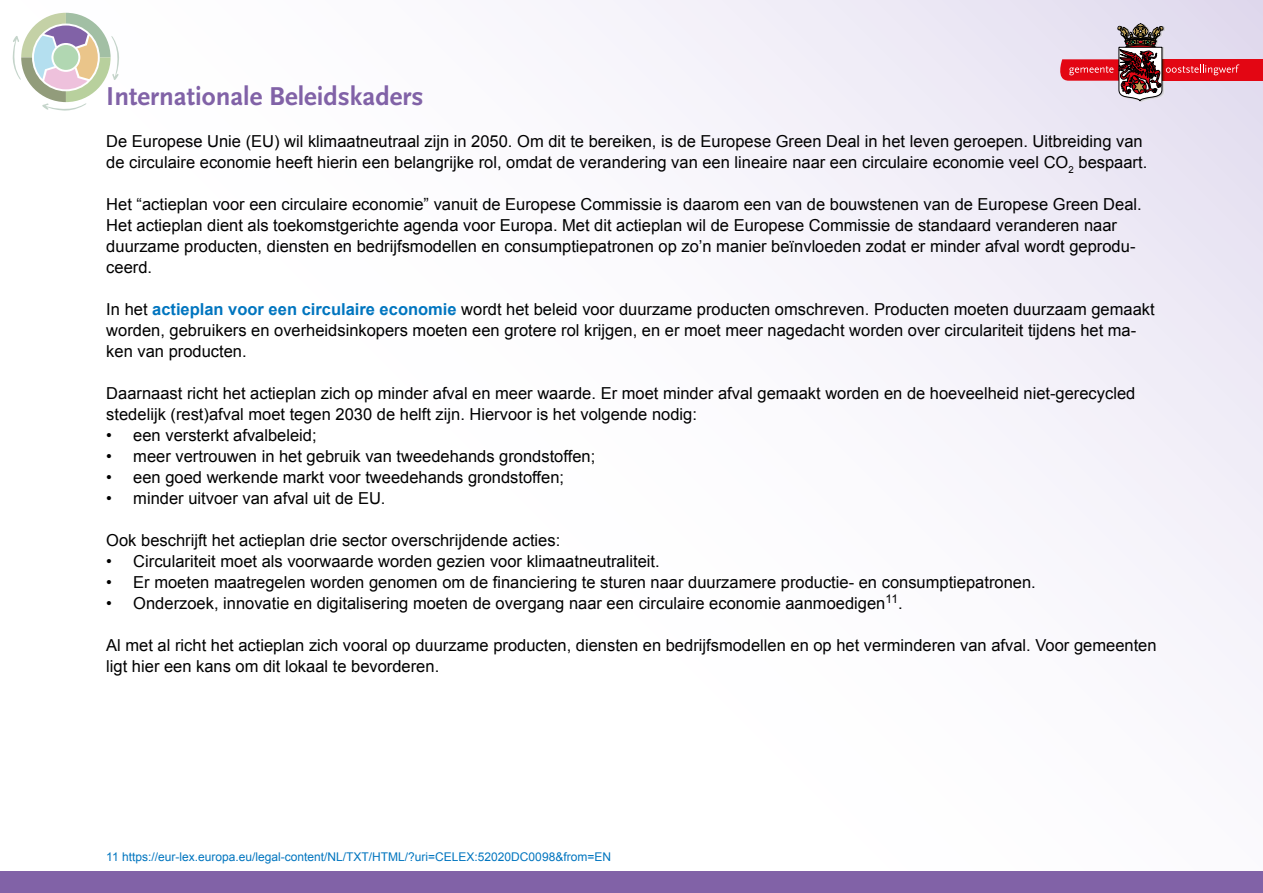
<style>
.page{position:relative;width:1263px;height:893px;background:#fff}
.page>*{position:absolute;margin:0;border:0;box-sizing:border-box;transform-origin:0 0}
.t1{font:700 27px "Scala Sans Pro";color:#8162a7}
.t2{font:16.5px/21px "Arial";color:#000}
.t3{font:12px "Arial";color:#0075bf}
.s1{font-weight:700;color:#0075bf}
</style>
<div class="page">
<div style="left:0;top:0;width:1263px;height:893px;background:linear-gradient(to right,#fff,#f3f0f9)"></div>
<div style="left:1162px;top:59px;width:101px;height:22px;background:#e30613"></div>
<svg style="left:1060px;top:24px;width:179px;height:78px;background:#cb97a3"></svg>
<svg style="left:12px;top:13px;width:108px;height:98px"></svg>
<div style="left:0;top:872px;width:1263px;height:21px;background:#8162a7"></div>
<h1 class="t1" style="left:106px;top:81px;width:319px">Internationale Beleidskaders</h1>
<p class="t2" style="left:106px;top:131px;width:1039px">De Europese Unie (EU) wil klimaatneutraal zijn in 2050. Om dit te bereiken, is de Europese Green Deal in het leven geroepen. Uitbreiding van de circulaire economie heeft hierin een belangrijke rol, omdat de verandering van een lineaire naar een circulaire economie veel CO<sub>2</sub> bespaart.</p>
<p class="t2" style="left:106px;top:194px;width:1034px">Het “actieplan voor een circulaire economie” vanuit de Europese Commissie is daarom een van de bouwstenen van de Europese Green Deal.<br>Het actieplan dient als toekomstgerichte agenda voor Europa. Met dit actieplan wil de Europese Commissie de standaard veranderen naar duurzame producten, diensten en bedrijfsmodellen en consumptiepatronen op zo’n manier beïnvloeden zodat er minder afval wordt geprodu&shy;ceerd.</p>
<p class="t2" style="left:106px;top:299px;width:1050px">In het <span class="s1">actieplan voor een circulaire economie</span> wordt het beleid voor duurzame producten omschreven. Producten moeten duurzaam gemaakt worden, gebruikers en overheidsinkopers moeten een grotere rol krijgen, en er moet meer nagedacht worden over circulariteit tijdens het ma&shy;ken van producten.</p>
<p class="t2" style="left:106px;top:383px;width:1030px">Daarnaast richt het actieplan zich op minder afval en meer waarde. Er moet minder afval gemaakt worden en de hoeveelheid niet-gerecycled stedelijk (rest)afval moet tegen 2030 de helft zijn. Hiervoor is het volgende nodig:</p>
<p class="t2" style="left:106px;top:425px;width:212px">• een versterkt afvalbeleid;</p>
<p class="t2" style="left:106px;top:446px;width:490px">• meer vertrouwen in het gebruik van tweedehands grondstoffen;</p>
<p class="t2" style="left:106px;top:467px;width:459px">• een goed werkende markt voor tweedehands grondstoffen;</p>
<p class="t2" style="left:106px;top:488px;width:278px">• minder uitvoer van afval uit de EU.</p>
<p class="t2" style="left:106px;top:530px;width:455px">Ook beschrijft het actieplan drie sector overschrijdende acties:</p>
<p class="t2" style="left:106px;top:551px;width:552px">• Circulariteit moet als voorwaarde worden gezien voor klimaatneutraliteit.</p>
<p class="t2" style="left:106px;top:572px;width:931px">• Er moeten maatregelen worden genomen om de financiering te sturen naar duurzamere productie- en consumptiepatronen.</p>
<p class="t2" style="left:106px;top:593px;width:795px">• Onderzoek, innovatie en digitalisering moeten de overgang naar een circulaire economie aanmoedigen<sup>11</sup>.</p>
<p class="t2" style="left:106px;top:635px;width:1052px">Al met al richt het actieplan zich vooral op duurzame producten, diensten en bedrijfsmodellen en op het verminderen van afval. Voor gemeenten ligt hier een kans om dit lokaal te bevorderen.</p>
<p class="t3" style="left:106px;top:849px;width:506px">11 https://eur-lex.europa.eu/legal-content/NL/TXT/HTML/?uri=CELEX:52020DC0098&amp;from=EN</p>
</div>
